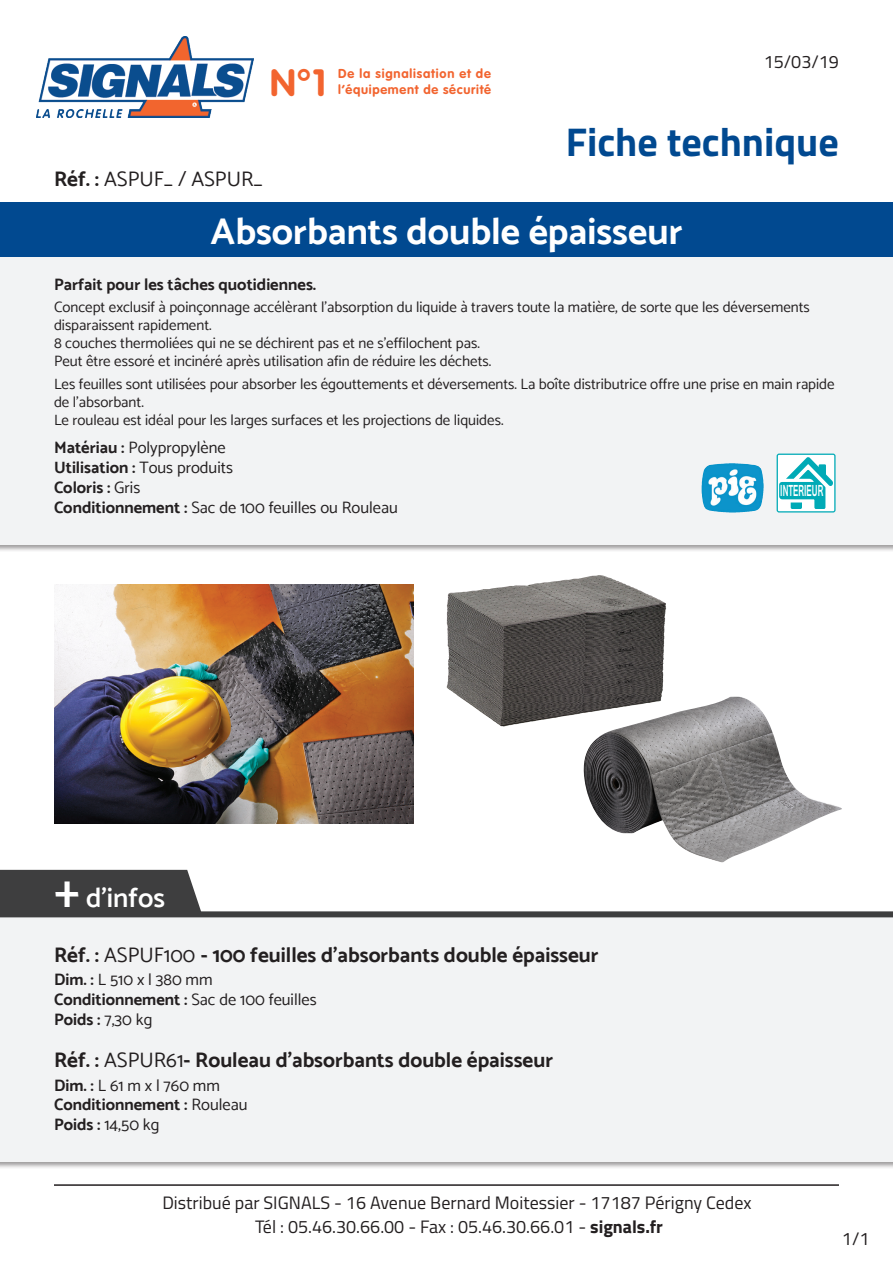
<style>
.page{position:relative;width:893px;height:1263px;background:#fff}
.page>*{position:absolute;margin:0;border:0;box-sizing:border-box;transform-origin:0 0}
.t1{font:700 40.2px "Titillium";color:#014990}
.t2{font:700 37.5px "Catamaran";color:#fff}
.t3{font:700 37.5px "VAG Rounded Std";color:#f2642f}
.t4{font:600 27.6px "Catamaran";color:#fff}
.t5{font:700 21px "Catamaran";color:#231f20}
.t6{font:21px "Catamaran";color:#231f20}
.t7{font:18px/24.3px "Titillium";color:#231f20;text-align:center}
.t8{font:700 16.8px "Gautami";color:#fff;scale:.51 1}
.t9{font:16.5px/19.8px "Catamaran";color:#231f20}
.t10{font:700 16.5px/19.8px "Catamaran";color:#231f20}
.t11{font:15px/18px "Catamaran";color:#231f20}
.t12{font:700 12.75px "VAG Rounded Std";letter-spacing:.055em;color:#f2642f}
.s1{font-weight:700}
.s2{font-size:48px}
.s3{font-weight:400}
</style>
<div class="page">
<hr style="left:54px;top:1184px;width:785px;height:2px;background:#231f20">
<div style="left:0;top:913px;width:893px;height:256px;background:#231f20;opacity:.45"></div>
<div style="left:0;top:915px;width:893px;height:247px;background:#f2f3f4"></div>
<div style="left:0;top:870px;width:201px;height:41px;background:#3e3e3f"></div>
<div style="left:0;top:911px;width:893px;height:6px;background:#3e3e3f"></div>
<div style="left:0;top:252px;width:893px;height:300px;background:#231f20;opacity:.45"></div>
<div style="left:0;top:254px;width:893px;height:290px;background:#f2f3f4"></div>
<img style="left:36px;top:36px;width:218px;height:81px">
<div style="left:0;top:202px;width:893px;height:54px;background:#014990"></div>
<img style="left:702px;top:463px;width:62px;height:49px">
<svg style="left:777px;top:454px;width:58px;height:58px"></svg>
<img style="left:54px;top:584px;width:359px;height:240px">
<img style="left:446px;top:575px;width:153px;height:151px">
<img style="left:583px;top:696px;width:259px;height:166px">
<h2 class="t3" style="left:270px;top:61px;width:58px">N°1</h2>
<p class="t12" style="left:338px;top:66px;width:154px">De la signalisation et de</p>
<p class="t12" style="left:338px;top:82px;width:154px">l’équipement de sécurité</p>
<p class="t7" style="left:764px;top:48px;width:77px">15/03/19</p>
<h1 class="t1" style="left:566px;top:111px;width:275px">Fiche technique</h1>
<h3 class="t6" style="left:54px;top:166px;width:210px"><span class="s1">Réf. :</span> ASPUF_ / ASPUR_</h3>
<h2 class="t2" style="left:211px;top:209px;width:473px">Absorbants double épaisseur</h2>
<p class="t10" style="left:54px;top:275px;width:264px">Parfait pour les tâches quotidiennes.</p>
<p class="t11" style="left:54px;top:298px;width:757px">Concept exclusif à poinçonnage accélèrant l’absorption du liquide à travers toute la matière, de sorte que les déversements disparaissent rapidement.<br>8 couches thermoliées qui ne se déchirent pas et ne s’effilochent pas.<br>Peut être essoré et incinéré après utilisation afin de réduire les déchets.</p>
<p class="t11" style="left:54px;top:375px;width:782px">Les feuilles sont utilisées pour absorber les égouttements et déversements. La boîte distributrice offre une prise en main rapide de l’absorbant.<br>Le rouleau est idéal pour les larges surfaces et les projections de liquides.</p>
<p class="t9" style="left:54px;top:437px;width:345px"><span class="s1">Matériau :</span> Polypropylène<br><span class="s1">Utilisation :</span> Tous produits<br><span class="s1">Coloris :</span> Gris<br><span class="s1">Conditionnement :</span> Sac de 100 feuilles ou Rouleau</p>
<p class="t8" style="left:780px;top:480px;width:86px">INTERIEUR</p>
<h3 class="t4" style="left:54px;top:881px;width:113px"><span class="s2">+</span> d’infos</h3>
<h3 class="t5" style="left:54px;top:942px;width:546px">Réf. : <span class="s3">ASPUF100</span> - 100 feuilles d’absorbants double épaisseur</h3>
<p class="t9" style="left:54px;top:969px;width:264px"><span class="s1">Dim. :</span> L 510 x l 380 mm<br><span class="s1">Conditionnement :</span> Sac de 100 feuilles<br><span class="s1">Poids :</span> 7,30 kg</p>
<h3 class="t5" style="left:54px;top:1048px;width:500px">Réf. : <span class="s3">ASPUR61</span>- Rouleau d’absorbants double épaisseur</h3>
<p class="t10" style="left:54px;top:1075px;width:195px">Dim. : <span class="s3">L 61 m x l 760 mm<br></span>Conditionnement : <span class="s3">Rouleau<br></span>Poids : <span class="s3">14,50 kg</span></p>
<p class="t7" style="left:162px;top:1189px;width:591px">Distribué par SIGNALS - 16 Avenue Bernard Moitessier - 17187 Périgny Cedex<br>Tél : 05.46.30.66.00 - Fax : 05.46.30.66.01 - <span class="s1">signals.fr</span></p>
<p class="t7" style="left:842px;top:1226px;width:29px">1/1</p>
</div>
